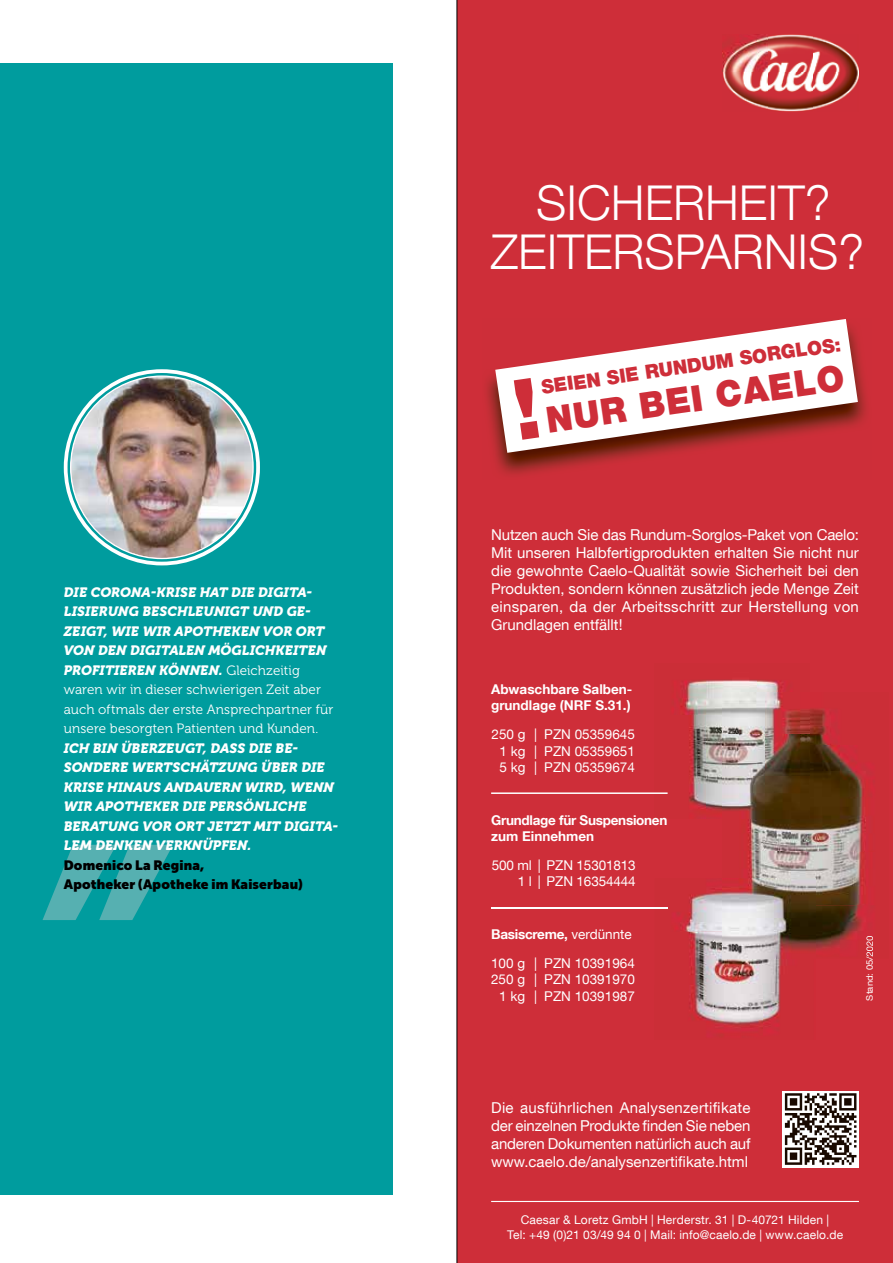
<style>
.page{position:relative;width:893px;height:1263px;background:#fff}
.page>*{position:absolute;margin:0;border:0;box-sizing:border-box;transform-origin:0 0}
.t1{font:300 48px/49.3px "Helvetica Neue LT Com";color:#fff;text-align:center}
.t2{font:900 36px "Helvetica Neue LT Com";color:#ce2e39}
.t3{font:900 19.5px "Helvetica Neue LT Com";color:#ce2e39}
.t4{font:15px/18px "Helvetica Neue LT Com";color:#fff;text-align:justify}
.t5{font:italic 13.5px/19.5px "Museo 900";letter-spacing:.01em;color:#fff}
.t6{font:13.5px/16.2px "Helvetica Neue LT Com";color:#fff;text-align:center}
.t7{font:13.5px/19.5px "Museo 300";letter-spacing:.005em;color:#fff}
.t8{font:900 13.5px/19.5px "Museo Sans Display";letter-spacing:.015em;color:#000}
.t9{font:700 13.5px/16.2px "Helvetica Neue LT Com";color:#fff}
.t10{font:700 13.5px/16.2px "Helvetica Neue LT Com";letter-spacing:-.02em;color:#fff}
.t11{font:12px/15px "Helvetica Neue LT Com";letter-spacing:.015em;color:#fff;text-align:center}
.t12{font:9px "Helvetica Neue LT Com";color:#fff;scale:1.05 1}
.s1{font-family:"Museo 300";font-style:normal}
.s2{font-weight:700}
</style>
<div class="page">
<div style="left:0;top:64px;width:393px;height:1131px;background:#009c9e"></div>
<svg style="left:43px;top:845px;width:130px;height:75px"></svg>
<img style="left:71px;top:377px;width:181px;height:181px;border-radius:91px">
<div style="left:64px;top:369px;width:196px;height:196px;border:4px solid #fff;border-radius:50%"></div>
<div style="left:457px;top:0;width:436px;height:1263px;background:#ce2e39"></div>
<img style="left:723px;top:34px;width:136px;height:77px">
<hr style="left:491px;top:1201px;width:368px;height:1px;background:#fff">
<svg style="left:495px;top:319px;width:363px;height:134px;fill:#fff"></svg>
<svg style="left:782px;top:1091px;width:77px;height:76px"></svg>
<svg style="left:785px;top:1093px;width:71px;height:72px;background:#8a817d"></svg>
<img style="left:679px;top:679px;width:79px;height:36px">
<img style="left:758px;top:679px;width:33px;height:13px">
<img style="left:688px;top:715px;width:34px;height:97px">
<hr style="left:491px;top:792px;width:177px;height:2px;background:#fff">
<hr style="left:491px;top:907px;width:177px;height:2px;background:#fff">
<img style="left:809px;top:708px;width:66px;height:91px">
<img style="left:748px;top:818px;width:57px;height:60px">
<img style="left:805px;top:799px;width:61px;height:106px">
<img style="left:816px;top:905px;width:46px;height:45px">
<img style="left:866px;top:936px;width:7px;height:22px">
<img style="left:722px;top:692px;width:87px;height:126px">
<img style="left:676px;top:891px;width:46px;height:41px">
<img style="left:688px;top:932px;width:74px;height:105px">
<img style="left:762px;top:958px;width:20px;height:72px">
<img style="left:722px;top:878px;width:94px;height:80px">
<hr style="left:457px;top:0;width:1px;height:1263px;background:#000">
<div style="left:514px;top:378px;width:25px;height:62px;background:#fff"></div>
<p class="t5" style="left:64px;top:582px;width:264px">DIE CORONA-KRISE HAT DIE DIGITA-LISIERUNG BESCHLEUNIGT UND GE-ZEIGT, WIE WIR APOTHEKEN VOR ORT VON DEN DIGITALEN MÖGLICHKEITEN PROFITIEREN KÖNNEN. <span class="s1">Gleichzeitig</span></p>
<p class="t7" style="left:64px;top:680px;width:271px">waren wir in dieser schwierigen Zeit aber auch oftmals der erste Ansprechpartner für unsere besorgten Patienten und Kunden.</p>
<p class="t5" style="left:64px;top:738px;width:276px">ICH BIN ÜBERZEUGT, DASS DIE BE-<br>SONDERE WERTSCHÄTZUNG ÜBER DIE<br>KRISE HINAUS ANDAUERN WIRD, WENN<br>WIR APOTHEKER DIE PERSÖNLICHE<br>BERATUNG VOR ORT JETZT MIT DIGITA-<br>LEM DENKEN VERKNÜPFEN.</p>
<p class="t8" style="left:64px;top:855px;width:240px">Domenico La Regina,<br>Apotheker (Apotheke im Kaiserbau)</p>
<h1 class="t1" style="left:491px;top:177px;width:375px">SICHERHEIT?<br>ZEITERSPARNIS?</h1>
<h3 class="t3" style="left:540px;top:375px;width:304px;rotate:-8deg">SEIEN SIE RUNDUM SORGLOS:</h3>
<h2 class="t2" style="left:543px;top:398px;width:302px;rotate:-8deg">NUR BEI CAELO</h2>
<p class="t4" style="left:491px;top:525px;width:369px">Nutzen auch Sie das Rundum-Sorglos-Paket von Caelo:<br>Mit unseren Halbfertigprodukten erhalten Sie nicht nur die gewohnte Caelo-Qualität sowie Sicherheit bei den Produkten, sondern können zusätzlich jede Menge Zeit einsparen, da der Arbeitsschritt zur Herstellung von Grundlagen entfällt!</p>
<p class="t9" style="left:491px;top:681px;width:143px">Abwaschbare Salben&shy;grundlage (NRF S.31.)</p>
<p class="t6" style="left:492px;top:726px;width:145px">250 g | PZN 05359645<br>1 kg | PZN 05359651<br>5 kg | PZN 05359674</p>
<p class="t10" style="left:491px;top:811px;width:178px">Grundlage für Suspensionen zum Einnehmen</p>
<p class="t6" style="left:492px;top:857px;width:146px;text-align:right">500 ml | PZN 15301813<br>1 l | PZN 16354444</p>
<p class="t6" style="left:491px;top:920px;width:145px;line-height:29px;text-align:left"><span class="s2">Basiscreme,</span> verdünnte<br>100 g | PZN 10391964</p>
<p class="t6" style="left:491px;top:971px;width:145px">250 g | PZN 10391970<br>1 kg | PZN 10391987</p>
<p class="t12" style="left:864px;top:1000px;width:63px;rotate:-90deg">Stand: 05/2020</p>
<p class="t4" style="left:491px;top:1098px;width:261px">Die ausführlichen Analysenzertifikate der einzelnen Produkte finden Sie neben anderen Dokumenten natürlich auch auf www.caelo.de/analysenzertifikate.html</p>
<p class="t11" style="left:507px;top:1212px;width:338px">Caesar &amp; Loretz GmbH | Herderstr. 31 | D-40721 Hilden |<br>Tel: +49 (0)21 03/49 94 0 | Mail: info@caelo.de | www.caelo.de</p>
</div>
